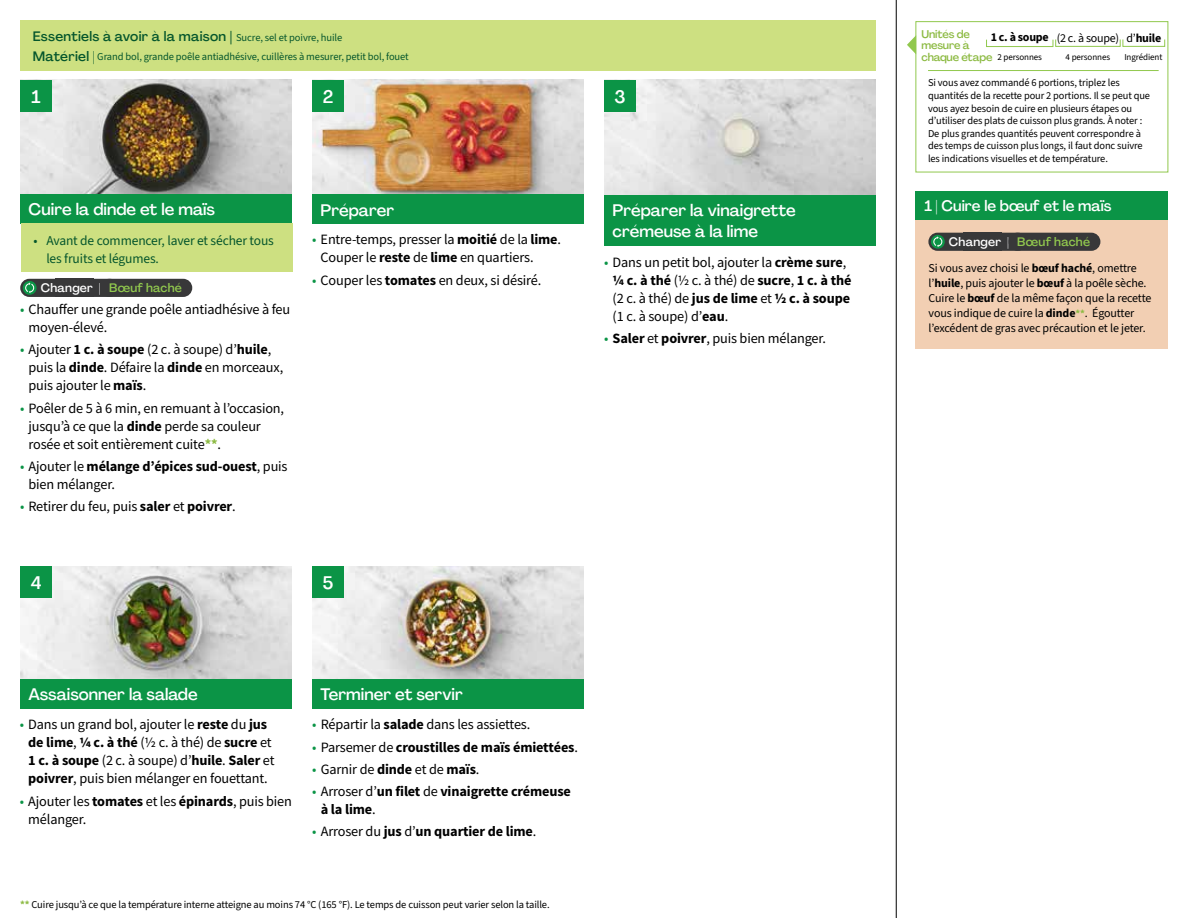
<style>
.page{position:relative;width:1188px;height:918px;background:#fff}
.page>*{position:absolute;margin:0;border:0;box-sizing:border-box;transform-origin:0 0}
.t1{font:500 18px "Agrandir";color:#fff}
.t2{font:500 16.5px/21.1px "Agrandir";color:#fff}
.t3{font:500 15px "Agrandir";color:#fff}
.t4{font:14.25px/18px "Source Sans Pro";letter-spacing:-.01em;color:#000}
.t5{font:700 14.25px/18px "Source Sans Pro";letter-spacing:-.01em;color:#000}
.t6{font:500 13.5px "Agrandir";letter-spacing:.02em;color:#05562c}
.t7{font:13.5px/18px "Source Sans 3";letter-spacing:-.01em;color:#05562c}
.t8{font:500 12.15px "Agrandir";letter-spacing:.02em;color:#91c84e}
.t9{font:12px/15px "Source Sans 3";letter-spacing:-.01em;color:#000}
.t10{font:700 12px "Source Sans 3";letter-spacing:-.02em;color:#000}
.t11{font:500 11.1px/11.7px "Agrandir";letter-spacing:-.015em;color:#8cba42}
.t12{font:10.5px/12.6px "Source Sans 3";letter-spacing:-.01em;color:#000}
.t13{font:10.5px "Source Sans 3";letter-spacing:-.01em;color:#05562c}
.t14{font:9px "Source Sans 3";letter-spacing:-.01em;color:#000}
.s1{font-family:"Myriad Pro";font-weight:400}
.s2{font-family:"Source Sans 3";font-weight:400;font-size:10.5px}
.s3{font-weight:400}
.s4{color:#fff}
.s5{font-family:"Source Sans 3";color:#0b9446}
.s6{font-weight:700}
.s7{font-weight:700;color:#8cba42}
.s8{font-family:"Source Sans 3";font-weight:400;color:#0b9446}
.s9{font-weight:700;font-size:10.5px;color:#8cba42}
</style>
<div class="page">
<div style="left:20px;top:20px;width:856px;height:51px;background:#cde081"></div>
<img style="left:20px;top:566px;width:272px;height:114px">
<img style="left:312px;top:566px;width:272px;height:114px">
<img style="left:20px;top:80px;width:272px;height:114px">
<img style="left:312px;top:80px;width:272px;height:115px">
<img style="left:604px;top:80px;width:272px;height:115px">
<div style="left:20px;top:194px;width:272px;height:30px;background:#0b9446"></div>
<div style="left:20px;top:680px;width:272px;height:29px;background:#0b9446"></div>
<div style="left:312px;top:195px;width:272px;height:29px;background:#0b9446"></div>
<div style="left:312px;top:680px;width:272px;height:29px;background:#0b9446"></div>
<div style="left:604px;top:195px;width:272px;height:50px;background:#0b9446"></div>
<div style="left:21px;top:223px;width:272px;height:49px;background:#cde081"></div>
<div style="left:20px;top:566px;width:32px;height:32px;background:#0b9446"></div>
<div style="left:20px;top:80px;width:32px;height:32px;background:#0b9446"></div>
<div style="left:312px;top:566px;width:32px;height:32px;background:#0b9446"></div>
<div style="left:312px;top:80px;width:32px;height:32px;background:#0b9446"></div>
<div style="left:604px;top:80px;width:32px;height:32px;background:#0b9446"></div>
<div style="left:20px;top:279px;width:99px;height:18px;background:#383839;border-radius:9px"></div>
<svg style="left:23px;top:281px;width:14px;height:14px"></svg>
<svg style="left:25px;top:282px;width:9px;height:11px"></svg>
<div style="left:100px;top:279px;width:92px;height:18px;background:#383839;border-radius:9px"></div>
<div style="left:916px;top:217px;width:252px;height:132px;background:#f2cfb3"></div>
<div style="left:916px;top:191px;width:252px;height:28px;background:#0b9446"></div>
<div style="left:928px;top:233px;width:99px;height:18px;background:#383839;border-radius:9px"></div>
<svg style="left:931px;top:235px;width:14px;height:14px"></svg>
<svg style="left:933px;top:236px;width:9px;height:11px"></svg>
<div style="left:1009px;top:233px;width:91px;height:18px;background:#383839;border-radius:9px"></div>
<svg style="left:907px;top:35px;width:9px;height:19px"></svg>
<div style="left:916px;top:21px;width:252px;height:151px;border:1px solid #91c84e"></div>
<div style="left:986px;top:39px;width:67px;height:8px;border:1px solid #91c84e"></div>
<div style="left:1055px;top:39px;width:66px;height:8px;border:1px solid #91c84e"></div>
<div style="left:1123px;top:39px;width:42px;height:8px;border:1px solid #91c84e"></div>
<hr style="left:928px;top:70px;width:231px;height:1px;background:#91c84e">
<hr style="left:896px;top:0;width:1px;height:918px;background:#000">
<p class="t6" style="left:33px;top:28px;width:311px">Essentiels à avoir à la maison <span class="s1">|</span> <span class="s2">Sucre, sel et poivre, huile</span></p>
<p class="t11" style="left:922px;top:28px;width:72px">Unités de mesure à chaque étape</p>
<p class="t10" style="left:991px;top:30px;width:172px">1 c. à soupe <span class="s3">(2 c. à soupe) d’</span>huile</p>
<p class="t6" style="left:33px;top:48px;width:64px">Matériel |</p>
<p class="t13" style="left:97px;top:50px;width:313px">Grand bol, grande poêle antiadhésive, cuillères à mesurer, petit bol, fouet</p>
<p class="t14" style="left:997px;top:51px;width:46px">2 personnes</p>
<p class="t14" style="left:1066px;top:51px;width:46px">4 personnes</p>
<p class="t14" style="left:1124px;top:51px;width:40px">Ingrédient</p>
<p class="t12" style="left:928px;top:77px;width:224px">Si vous avez commandé 6 portions, triplez les quantités de la recette pour 2 portions. Il se peut que vous ayez besoin de cuire en plusieurs étapes ou d’utiliser des plats de cuisson plus grands. À noter :<br>De plus grandes quantités peuvent correspondre à des temps de cuisson plus longs, il faut donc suivre les indications visuelles et de température.</p>
<p class="t1" style="left:323px;top:85px;width:12px">2</p>
<p class="t1" style="left:614px;top:85px;width:13px">3</p>
<p class="t1" style="left:32px;top:85px;width:11px">1</p>
<p class="t2" style="left:29px;top:199px;width:188px">Cuire la dinde et le maïs</p>
<p class="t7" style="left:46px;top:232px;width:229px;text-indent:-13px">• Avant de commencer, laver et sécher tous les fruits et légumes.</p>
<p class="t8" style="left:41px;top:280px;width:143px"><span class="s4">Changer |</span> Bœuf haché</p>
<p class="t4" style="left:29px;top:300px;width:263px;text-indent:-9px"><span class="s5">•</span> Chauffer une grande poêle antiadhésive à feu moyen-élevé.</p>
<p class="t4" style="left:29px;top:341px;width:256px;text-indent:-9px"><span class="s5">•</span> Ajouter <span class="s6">1 c. à soupe</span> (2 c. à soupe) d’<span class="s6">huile</span>, puis la <span class="s6">dinde</span>. Défaire la <span class="s6">dinde</span> en morceaux, puis ajouter le <span class="s6">maïs</span>.</p>
<p class="t4" style="left:29px;top:399px;width:257px;text-indent:-9px"><span class="s5">•</span> Poêler de 5 à 6 min, en remuant à l’occasion, jusqu’à ce que la <span class="s6">dinde</span> perde sa couleur rosée et soit entièrement cuite<span class="s7">**</span>.</p>
<p class="t4" style="left:29px;top:457px;width:261px;text-indent:-9px"><span class="s5">•</span> Ajouter le <span class="s6">mélange d’épices sud-ouest</span>, puis bien mélanger.</p>
<p class="t4" style="left:20px;top:497px;width:217px"><span class="s5">•</span> Retirer du feu, puis <span class="s6">saler</span> et <span class="s6">poivrer</span>.</p>
<p class="t2" style="left:321px;top:199px;width:75px">Préparer</p>
<p class="t4" style="left:321px;top:231px;width:242px;text-indent:-9px"><span class="s5">•</span> Entre-temps, presser la <span class="s6">moitié</span> de la <span class="s6">lime</span>.<br>Couper le <span class="s6">reste</span> de <span class="s6">lime</span> en quartiers.</p>
<p class="t4" style="left:312px;top:271px;width:231px"><span class="s5">•</span> Couper les <span class="s6">tomates</span> en deux, si désiré.</p>
<p class="t1" style="left:31px;top:572px;width:12px">4</p>
<p class="t1" style="left:323px;top:572px;width:12px">5</p>
<p class="t2" style="left:613px;top:199px;width:185px">Préparer la vinaigrette crémeuse à la lime</p>
<p class="t4" style="left:613px;top:253px;width:240px;text-indent:-9px"><span class="s5">•</span> Dans un petit bol, ajouter la <span class="s6">crème sure</span>, <span class="s6">¼ c. à thé</span> (½ c. à thé) de <span class="s6">sucre</span>, <span class="s6">1 c. à thé </span>(2 c. à thé) de <span class="s6">jus de lime</span> et <span class="s6">½ c. à soupe </span>(1 c. à soupe) d’<span class="s6">eau</span>.</p>
<p class="t4" style="left:604px;top:329px;width:223px"><span class="s5">•</span> <span class="s6">Saler</span> et <span class="s6">poivrer</span>, puis bien mélanger.</p>
<p class="t2" style="left:28px;top:684px;width:171px">Assaisonner la salade</p>
<p class="t4" style="left:20px;top:715px;width:256px;text-align:center"><span class="s5">•</span> Dans un grand bol, ajouter le <span class="s6">reste</span> du <span class="s6">jus de lime</span>, <span class="s6">¼ c. à thé</span> (½ c. à thé) de <span class="s6">sucre</span> et<br><span class="s6">1 c. à soupe</span> (2 c. à soupe) d’<span class="s6">huile</span>. <span class="s6">Saler</span> et <span class="s6">poivrer</span>, puis bien mélanger en fouettant.</p>
<p class="t4" style="left:28px;top:792px;width:265px;text-indent:-9px"><span class="s5">•</span> Ajouter les <span class="s6">tomates</span> et les <span class="s6">épinards</span>, puis bien mélanger.</p>
<p class="t2" style="left:321px;top:684px;width:144px">Terminer et servir</p>
<p class="t4" style="left:312px;top:715px;width:220px"><span class="s5">•</span> Répartir la <span class="s6">salade</span> dans les assiettes.</p>
<p class="t5" style="left:312px;top:738px;width:267px"><span class="s8">•</span> <span class="s3">Parsemer de</span> croustilles de maïs émiettées<span class="s3">.</span></p>
<p class="t4" style="left:312px;top:760px;width:169px"><span class="s5">•</span> Garnir de <span class="s6">dinde</span> et de <span class="s6">maïs</span>.</p>
<p class="t5" style="left:321px;top:783px;width:252px;text-indent:-9px"><span class="s8">•</span> <span class="s3">Arroser d’</span>un filet <span class="s3">de</span> vinaigrette crémeuse à la lime<span class="s3">.</span></p>
<p class="t5" style="left:312px;top:823px;width:226px"><span class="s8">•</span> <span class="s3">Arroser du</span> jus <span class="s3">d’</span>un quartier de lime<span class="s3">.</span></p>
<p class="t12" style="left:20px;top:898px;width:531px"><span class="s7">**</span> Cuire jusqu’à ce que la température interne atteigne au moins 74 °C (165 °F). Le temps de cuisson peut varier selon la taille.</p>
<p class="t3" style="left:924px;top:196px;width:189px">1 | Cuire le bœuf et le maïs</p>
<p class="t8" style="left:949px;top:234px;width:143px"><span class="s4">Changer |</span> Bœuf haché</p>
<p class="t9" style="left:929px;top:260px;width:224px">Si vous avez choisi le <span class="s6">bœuf haché</span>, omettre l’<span class="s6">huile</span>, puis ajouter le <span class="s6">bœuf</span> à la poêle sèche.<br>Cuire le <span class="s6">bœuf</span> de la même façon que la recette vous indique de cuire la <span class="s6">dinde</span><span class="s9">**</span>. Égoutter l’excédent de gras avec précaution et le jeter.</p>
</div>
